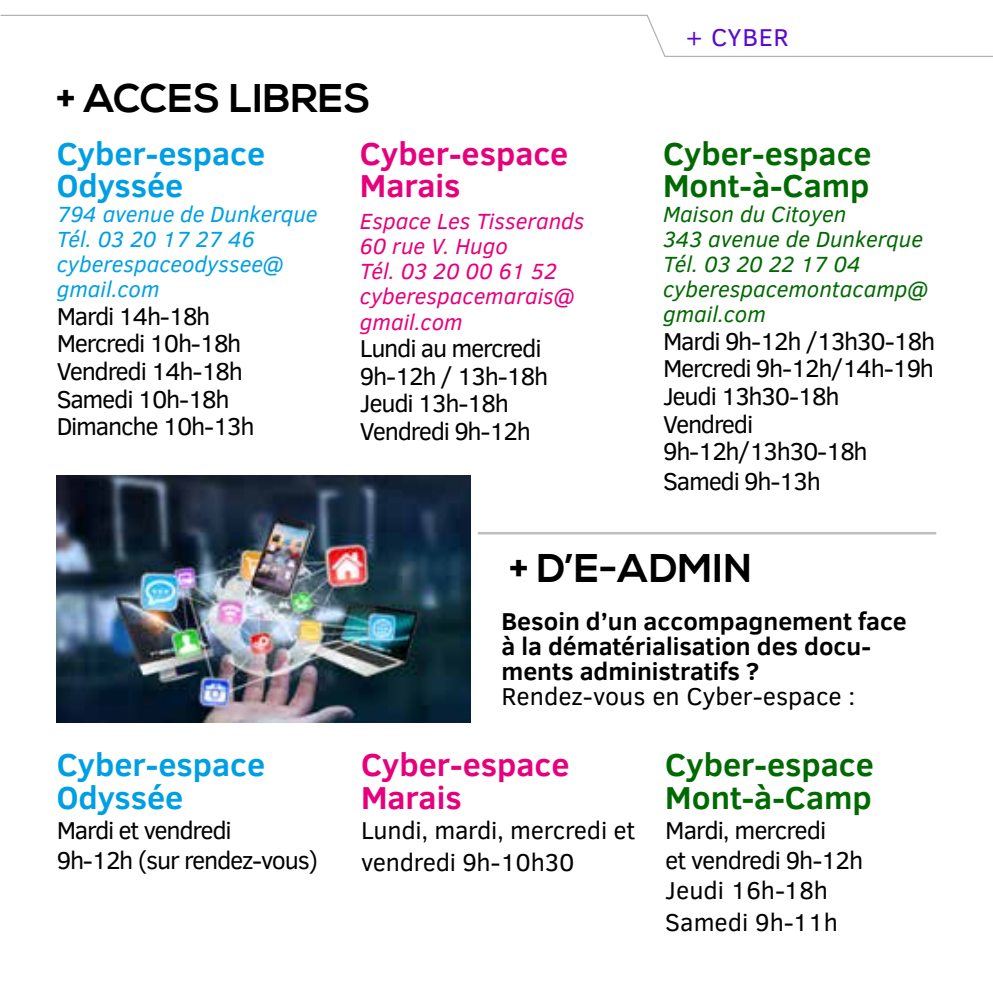
<style>
.page{position:relative;width:993px;height:993px;background:#fff}
.page>*{position:absolute;margin:0;border:0;box-sizing:border-box;transform-origin:0 0}
.t1{font:700 40px "Nexa";letter-spacing:.005em;color:#000}
.t2{font:700 32.5px/32.5px "Clear Sans";color:#016901}
.t3{font:700 32.5px/32.5px "Clear Sans";color:#009fe3}
.t4{font:700 32.5px/32.5px "Clear Sans";color:#e6007d}
.t5{font:25px/27.5px "Clear Sans";letter-spacing:-.05em;color:#000}
.t6{font:700 25px/25px "Clear Sans";color:#000}
.t7{font:25px/32.5px "Clear Sans";letter-spacing:-.01em;color:#000}
.t8{font:25px "Clear Sans";color:#000}
.t9{font:25px "Clear Sans";letter-spacing:.025em;color:#5a0acf}
.t10{font:italic 22.5px/25px "Clear Sans";color:#016901}
.t11{font:italic 22.5px/25px "Clear Sans";color:#e6007d}
.t12{font:italic 22.5px/25px "Clear Sans";color:#009fe3}
</style>
<div class="page">
<svg style="left:1px;top:14px;width:991px;height:43px"></svg>
<img style="left:57px;top:475px;width:413px;height:247px">
<hr style="left:477px;top:531px;width:458px;height:3px;background:#bebebe">
<h1 class="t1" style="left:57px;top:75px;width:315px">+ ACCES LIBRES</h1>
<h2 class="t3" style="left:57px;top:136px;width:210px">Cyber-espace<br>Odyssée</h2>
<p class="t12" style="left:57px;top:201px;width:262px">794 avenue de Dunkerque<br>Tél. 03 20 17 27 46 cyberespaceodyssee@ gmail.com</p>
<p class="t5" style="left:57px;top:302px;width:199px">Mardi 14h-18h<br>Mercredi 10h-18h<br>Vendredi 14h-18h<br>Samedi 10h-18h<br>Dimanche 10h-13h</p>
<h2 class="t4" style="left:360px;top:136px;width:210px">Cyber-espace<br>Marais</h2>
<p class="t11" style="left:360px;top:209px;width:226px">Espace Les Tisserands<br>60 rue V. Hugo<br>Tél. 03 20 00 61 52 cyberespacemarais@ gmail.com</p>
<p class="t5" style="left:360px;top:334px;width:190px">Lundi au mercredi<br>9h-12h / 13h-18h<br>Jeudi 13h-18h<br>Vendredi 9h-12h</p>
<p class="t9" style="left:685px;top:21px;width:105px">+ CYBER</p>
<h2 class="t2" style="left:663px;top:136px;width:210px">Cyber-espace<br>Mont-à-Camp</h2>
<p class="t10" style="left:663px;top:201px;width:266px">Maison du Citoyen<br>343 avenue de Dunkerque<br>Tél. 03 20 22 17 04 cyberespacemontacamp@ gmail.com</p>
<p class="t5" style="left:663px;top:327px;width:273px">Mardi 9h-12h /13h30-18h<br>Mercredi 9h-12h/14h-19h<br>Jeudi 13h30-18h<br>Vendredi<br>9h-12h/13h30-18h</p>
<p class="t5" style="left:663px;top:467px;width:159px">Samedi 9h-13h</p>
<h2 class="t3" style="left:57px;top:747px;width:210px">Cyber-espace<br>Odyssée</h2>
<p class="t5" style="left:57px;top:814px;width:263px;line-height:30px">Mardi et vendredi<br>9h-12h (sur rendez-vous)</p>
<h1 class="t1" style="left:509px;top:545px;width:243px">+ D’E-ADMIN</h1>
<p class="t6" style="left:501px;top:607px;width:407px">Besoin d’un accompagnement face à la dématérialisation des docu&shy;ments administratifs ?</p>
<p class="t8" style="left:501px;top:679px;width:355px">Rendez-vous en Cyber-espace :</p>
<h2 class="t4" style="left:361px;top:747px;width:210px">Cyber-espace<br>Marais</h2>
<p class="t7" style="left:361px;top:813px;width:276px">Lundi, mardi, mercredi et vendredi 9h-10h30</p>
<h2 class="t2" style="left:665px;top:747px;width:210px">Cyber-espace<br>Mont-à-Camp</h2>
<p class="t5" style="left:665px;top:814px;width:199px;line-height:30px">Mardi, mercredi<br>et vendredi 9h-12h<br>Jeudi 16h-18h</p>
<p class="t8" style="left:665px;top:905px;width:174px">Samedi 9h-11h</p>
</div>
